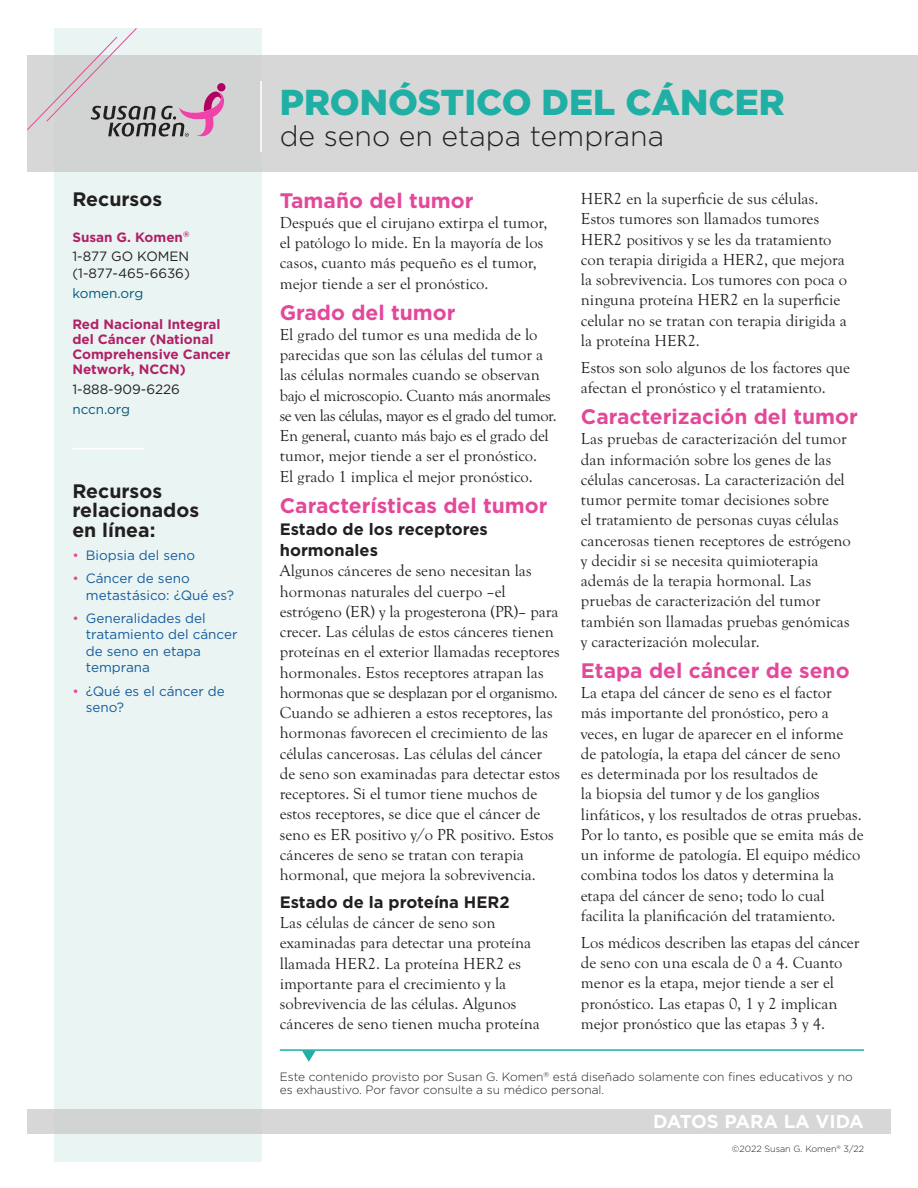
<style>
.page{position:relative;width:918px;height:1188px;background:#fff}
.page>*{position:absolute;margin:0;border:0;box-sizing:border-box;transform-origin:0 0}
.t1{font:900 36px "Gotham";color:#1fafa4}
.t2{font:300 28.5px "Gotham";color:#231f20}
.t3{font:700 21px "Gotham";color:#e3499a}
.t4{font:700 19.5px/19.5px "Gotham";color:#231f20}
.t5{font:700 18.6px "Gotham";letter-spacing:-.005em;color:#fff}
.t6{font:16.5px/20.2px "Goudy Old Sty";color:#231f20}
.t7{font:700 16.5px/21px "Gotham";color:#231f20}
.t8{font:13.5px/16.5px "Gotham";color:#175d9e}
.t9{font:700 13.5px/15px "Gotham";color:#b12066}
.t10{font:13.5px "Gotham";color:#231f20}
.t11{font:13.5px "Gotham";color:#00597d}
.t12{font:300 12px/13.5px "Gotham";color:#231f20}
.t13{font:300 9px "Gotham";color:#231f20}
.s1{font-weight:400;color:#231f20}
.s2{color:#e34c9c}
</style>
<div class="page">
<div style="left:54px;top:28px;width:208px;height:1134px;background:#eaf5f3"></div>
<div style="left:27px;top:55px;width:891px;height:117px;background:#d8d7d7"></div>
<hr style="left:260px;top:81px;width:2px;height:71px;background:#fff">
<svg style="left:27px;top:28px;width:199px;height:109px"></svg>
<div style="left:27px;top:1110px;width:864px;height:24px;background:#d8d7d7"></div>
<hr style="left:72px;top:448px;width:72px;height:1px;background:#fff">
<hr style="left:280px;top:1049px;width:584px;height:2px;background:#1fafa4">
<svg style="left:302px;top:1050px;width:14px;height:12px"></svg>
<p class="t4" style="left:72px;top:189px;width:91px">Recursos</p>
<p class="t9" style="left:72px;top:227px;width:119px;line-height:19.8px">Susan G. Komen<sup>®<br></sup><span class="s1">1-877 GO KOMEN</span></p>
<p class="t10" style="left:72px;top:266px;width:119px">(1-877-465-6636)</p>
<p class="t11" style="left:72px;top:285px;width:73px">komen.org</p>
<p class="t9" style="left:72px;top:317px;width:160px">Red Nacional Integral del Cáncer (National<br>Comprehensive Cancer<br>Network, NCCN)</p>
<p class="t10" style="left:72px;top:382px;width:109px">1-888-909-6226</p>
<p class="t11" style="left:72px;top:402px;width:59px">nccn.org</p>
<p class="t4" style="left:72px;top:481px;width:128px">Recursos relacionados en línea:</p>
<p class="t8" style="left:72px;top:547px;width:124px"><span class="s2">•</span> Biopsia del seno</p>
<p class="t8" style="left:86px;top:570px;width:150px;text-indent:-14px"><span class="s2">•</span> Cáncer de seno metastásico: ¿Qué es?</p>
<p class="t8" style="left:86px;top:610px;width:153px;text-indent:-14px"><span class="s2">•</span> Generalidades del tratamiento del cáncer de seno en etapa temprana</p>
<p class="t8" style="left:86px;top:683px;width:140px;text-indent:-14px"><span class="s2">•</span> ¿Qué es el cáncer de seno?</p>
<h1 class="t1" style="left:280px;top:78px;width:506px">PRONÓSTICO DEL CÁNCER</h1>
<h2 class="t2" style="left:280px;top:120px;width:386px">de seno en etapa temprana</h2>
<p class="t3" style="left:280px;top:188px;width:195px">Tamaño del tumor</p>
<p class="t6" style="left:280px;top:213px;width:269px">Después que el cirujano extirpa el tumor, el patólogo lo mide. En la mayoría de los casos, cuanto más pequeño es el tumor, mejor tiende a ser el pronóstico.</p>
<p class="t3" style="left:280px;top:300px;width:177px">Grado del tumor</p>
<p class="t6" style="left:280px;top:325px;width:279px">El grado del tumor es una medida de lo parecidas que son las células del tumor a las células normales cuando se observan bajo el microscopio. Cuanto más anormales se ven las células, mayor es el grado del tumor.<br>En general, cuanto más bajo es el grado del tumor, mejor tiende a ser el pronóstico.<br>El grado 1 implica el mejor pronóstico.</p>
<p class="t3" style="left:280px;top:493px;width:269px">Características del tumor</p>
<p class="t7" style="left:280px;top:518px;width:209px">Estado de los receptores hormonales</p>
<p class="t6" style="left:280px;top:561px;width:282px">Algunos cánceres de seno necesitan las hormonas naturales del cuerpo –el estrógeno (ER) y la progesterona (PR)– para crecer. Las células de estos cánceres tienen proteínas en el exterior llamadas receptores hormonales. Estos receptores atrapan las hormonas que se desplazan por el organismo.<br>Cuando se adhieren a estos receptores, las hormonas favorecen el crecimiento de las células cancerosas. Las células del cáncer de seno son examinadas para detectar estos receptores. Si el tumor tiene muchos de estos receptores, se dice que el cáncer de seno es ER positivo y/o PR positivo. Estos cánceres de seno se tratan con terapia hormonal, que mejora la sobrevivencia.</p>
<p class="t7" style="left:280px;top:891px;width:231px">Estado de la proteína HER2</p>
<p class="t6" style="left:280px;top:913px;width:262px">Las células de cáncer de seno son examinadas para detectar una proteína llamada HER2. La proteína HER2 es importante para el crecimiento y la sobrevivencia de las células. Algunos cánceres de seno tienen mucha proteína</p>
<p class="t6" style="left:581px;top:189px;width:268px">HER2 en la superficie de sus células.<br>Estos tumores son llamados tumores HER2 positivos y se les da tratamiento con terapia dirigida a HER2, que mejora la sobrevivencia. Los tumores con poca o ninguna proteína HER2 en la superficie celular no se tratan con terapia dirigida a la proteína HER2.</p>
<p class="t6" style="left:581px;top:358px;width:271px">Estos son solo algunos de los factores que afectan el pronóstico y el tratamiento.</p>
<p class="t3" style="left:581px;top:405px;width:279px">Caracterización del tumor</p>
<p class="t6" style="left:581px;top:429px;width:272px">Las pruebas de caracterización del tumor dan información sobre los genes de las células cancerosas. La caracterización del tumor permite tomar decisiones sobre<br>el tratamiento de personas cuyas células cancerosas tienen receptores de estrógeno y decidir si se necesita quimioterapia además de la terapia hormonal. Las pruebas de caracterización del tumor también son llamadas pruebas genómicas y caracterización molecular.</p>
<p class="t3" style="left:581px;top:658px;width:270px">Etapa del cáncer de seno</p>
<p class="t6" style="left:581px;top:683px;width:284px">La etapa del cáncer de seno es el factor<br>más importante del pronóstico, pero a veces, en lugar de aparecer en el informe<br>de patología, la etapa del cáncer de seno<br>es determinada por los resultados de<br>la biopsia del tumor y de los ganglios linfáticos, y los resultados de otras pruebas.<br>Por lo tanto, es posible que se emita más de un informe de patología. El equipo médico combina todos los datos y determina la etapa del cáncer de seno; todo lo cual facilita la planificación del tratamiento.</p>
<p class="t6" style="left:581px;top:933px;width:280px">Los médicos describen las etapas del cáncer de seno con una escala de 0 a 4. Cuanto menor es la etapa, mejor tiende a ser el pronóstico. Las etapas 0, 1 y 2 implican mejor pronóstico que las etapas 3 y 4.</p>
<p class="t12" style="left:280px;top:1070px;width:575px">Este contenido provisto por Susan G. Komen<sup>®</sup> está diseñado solamente con fines educativos y no es exhaustivo. Por favor consulte a su médico personal.</p>
<p class="t5" style="left:653px;top:1111px;width:212px">DATOS PARA LA VIDA</p>
<p class="t13" style="left:732px;top:1144px;width:134px">©2022 Susan G. Komen<sup>®</sup> 3/22</p>
</div>
